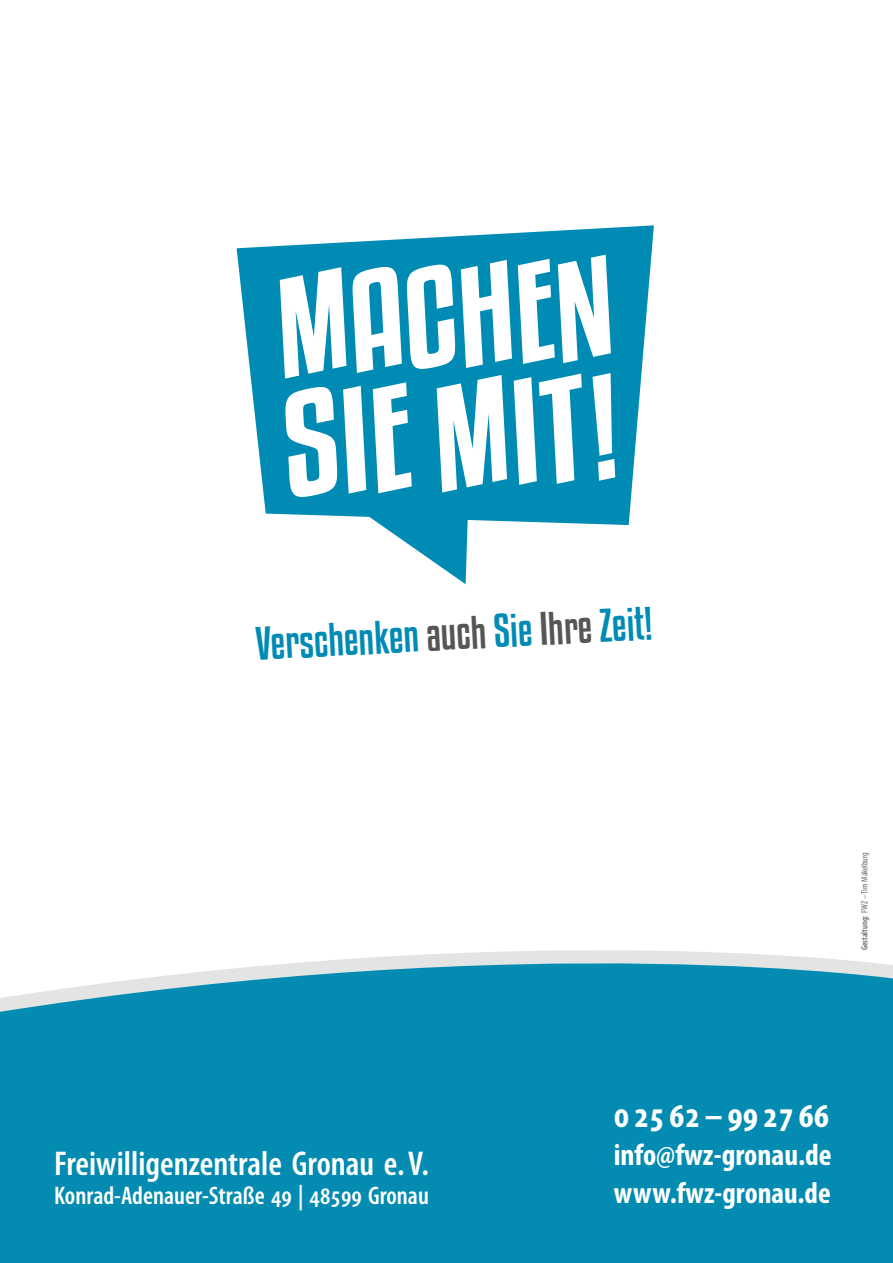
<style>
.page{position:relative;width:893px;height:1263px;background:#fff}
.page>*{position:absolute;margin:0;border:0;box-sizing:border-box;transform-origin:0 0}
.t1{font:41.4px "Kenyan Coffee Rg";color:#008bb5}
.t2{font:700 condensed 36px "Myriad Pro";color:#fff}
.t3{font:600 condensed 34.5px "Myriad Pro";color:#fff}
.t4{font:700 condensed 30.6px "Myriad Pro";color:#fff}
.t5{font:700 condensed 30.15px "Myriad Pro";color:#fff}
.t6{font:600 condensed 25.5px "Myriad Pro";color:#fff}
.t7{font:condensed 9px "Myriad Pro";color:#58585a}
.s1{color:#565655}
.s2{font-weight:600}
</style>
<div class="page">
<svg style="left:0;top:950px;width:893px;height:313px;background:#1693b6"></svg>
<svg style="left:237px;top:225px;width:417px;height:359px"></svg>
<svg style="left:368px;top:282px;width:15px;height:53px"></svg>
<h1 class="t1" style="left:255px;top:619px;width:398px;rotate:-3deg">Verschenken <span class="s1">auch</span> Sie <span class="s1">Ihre</span> Zeit!</h1>
<h3 class="t3" style="left:54px;top:1144px;width:376px">Freiwilligenzentrale Gronau e.V.</h3>
<p class="t6" style="left:54px;top:1181px;width:376px">Konrad-Adenauer-Straße 49 | 48599 Gronau</p>
<p class="t7" style="left:859px;top:950px;width:99px;rotate:-90deg"><span class="s2">Gestaltung:</span> FWZ – Tim Mäkelburg</p>
<h2 class="t2" style="left:614px;top:1092px;width:217px">02562–992766</h2>
<p class="t4" style="left:614px;top:1136px;width:219px">info@fwz-gronau.de</p>
<p class="t5" style="left:614px;top:1174px;width:218px">www.fwz-gronau.de</p>
</div>
